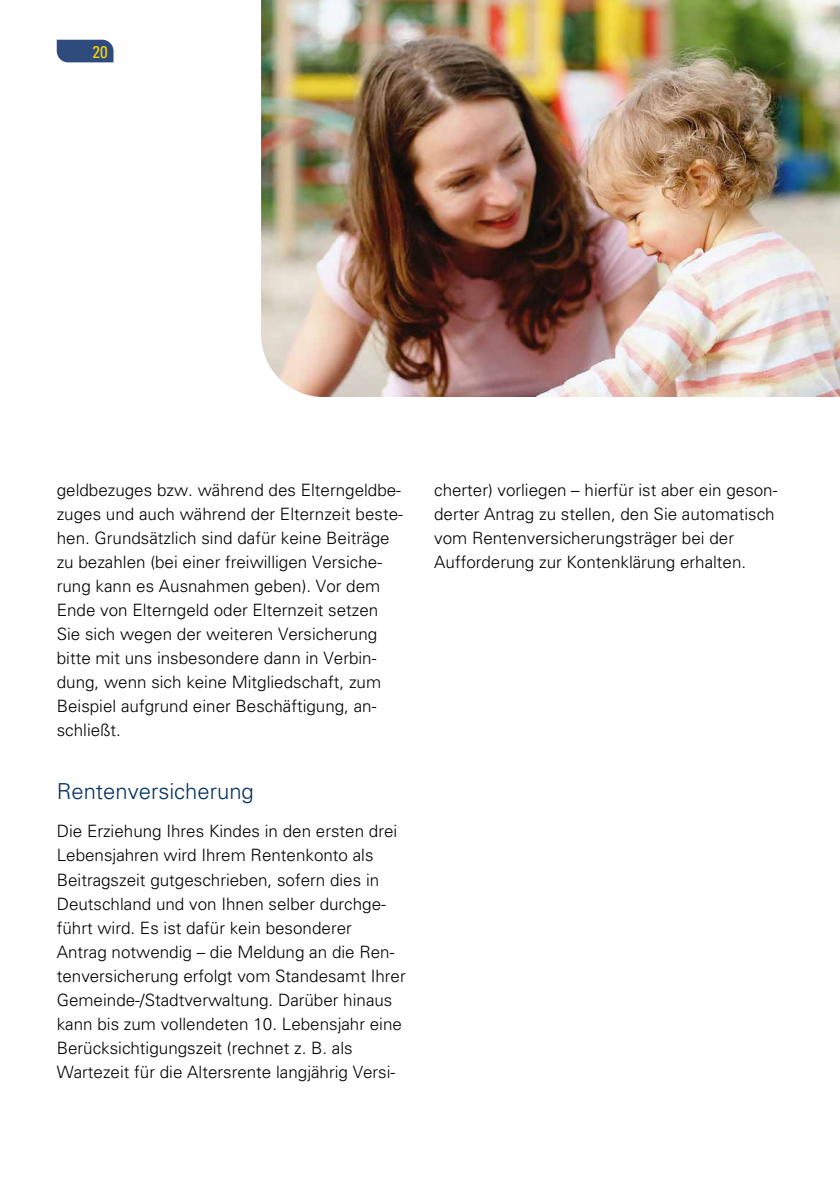
<style>
.page{position:relative;width:840px;height:1191px;background:#fff}
.page>*{position:absolute;margin:0;border:0;box-sizing:border-box;transform-origin:0 0}
.t1{font:300 22px "Univers";color:#003063}
.t2{font:300 17px/24px "Univers";color:#000}
.t3{font:condensed 17px "Univers";color:#ffd500}
</style>
<div class="page">
<svg style="left:57px;top:40px;width:56px;height:22px"></svg>
<img style="left:261px;top:0;width:578px;height:397px">
<p class="t3" style="left:92px;top:41px;width:17px">20</p>
<p class="t2" style="left:57px;top:477px;width:347px">geldbezuges bzw. während des Elterngeldbe&shy;zuges und auch während der Elternzeit beste&shy;hen. Grundsätzlich sind dafür keine Beiträge zu bezahlen (bei einer freiwilligen Versiche&shy;rung kann es Ausnahmen geben). Vor dem Ende von Elterngeld oder Elternzeit setzen Sie sich wegen der weiteren Versicherung bitte mit uns insbesondere dann in Verbin&shy;dung, wenn sich keine Mitgliedschaft, zum Beispiel aufgrund einer Beschäftigung, an&shy;schließt.</p>
<p class="t1" style="left:57px;top:778px;width:198px">Rentenversicherung</p>
<p class="t2" style="left:57px;top:819px;width:350px">Die Erziehung Ihres Kindes in den ersten drei Lebensjahren wird Ihrem Rentenkonto als Beitragszeit gutgeschrieben, sofern dies in Deutschland und von Ihnen selber durchge&shy;führt wird. Es ist dafür kein besonderer Antrag notwendig – die Meldung an die Ren&shy;tenversicherung erfolgt vom Standesamt Ihrer Gemeinde-/Stadtverwaltung. Darüber hinaus kann bis zum vollendeten 10. Lebensjahr eine Berücksichtigungszeit (rechnet z. B. als Wartezeit für die Altersrente langjährig Versi-</p>
<p class="t2" style="left:434px;top:477px;width:344px">cherter) vorliegen – hierfür ist aber ein geson&shy;derter Antrag zu stellen, den Sie automatisch vom Rentenversicherungsträger bei der Aufforderung zur Kontenklärung erhalten.</p>
</div>
